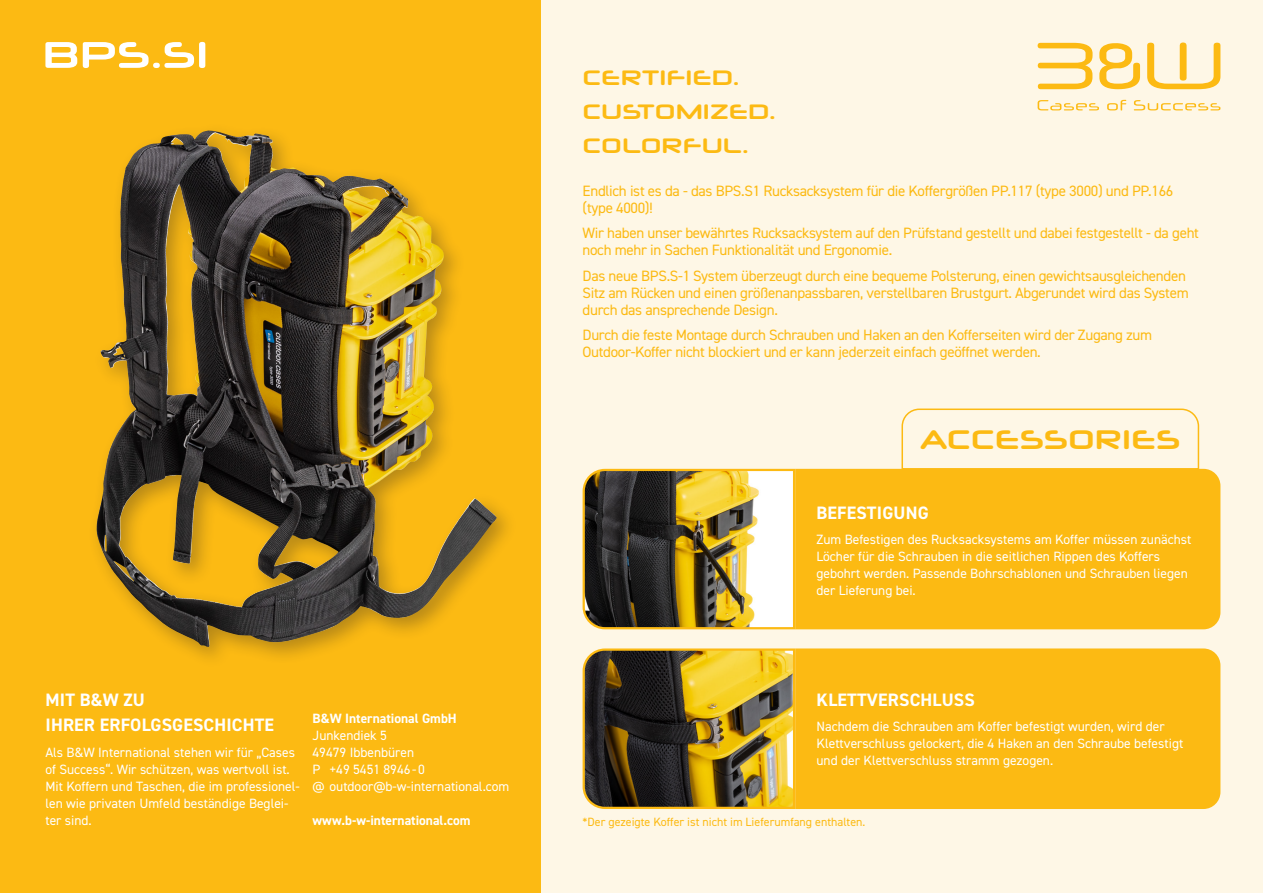
<style>
.page{position:relative;width:1263px;height:893px;background:#fef7e6}
.page>*{position:absolute;margin:0;border:0;box-sizing:border-box;transform-origin:0 0}
.t1{font:700 27px "Neuropol X Rg";color:#fcba13}
.t2{font:700 21px "Neuropol X Rg";color:#fcba13}
.Zwischenüberschrift{font:700 18px/25.5px "DIN2014";letter-spacing:.01em;color:#fff}
.Fließtext{font:15px/17px "DIN2014";letter-spacing:-.02em;color:#fcba13}
.Fließtext-2{font:13.5px/17px "DIN2014";color:#fff}
.Fließtext-3{font:700 13.5px/17px "DIN2014";color:#fff}
.t3{font:12px "DIN2014";color:#fcba13}
.s1{font-weight:400}
</style>
<div class="page">
<div style="left:0;top:0;width:540px;height:893px;background:#fcba13"></div>
<svg style="left:901px;top:408px;width:299px;height:61px"></svg>
<div style="left:796px;top:469px;width:424px;height:160px;background:#fcba13"></div>
<svg style="left:582px;top:468px;width:214px;height:162px;background:#8d8056"></svg>
<div style="left:796px;top:648px;width:424px;height:161px;background:#fcba13"></div>
<svg style="left:582px;top:648px;width:214px;height:161px;background:#7c692a"></svg>
<svg style="left:1037px;top:100px;width:62px;height:10px"></svg>
<svg style="left:1107px;top:100px;width:19px;height:11px"></svg>
<svg style="left:1134px;top:100px;width:86px;height:10px"></svg>
<svg style="left:1037px;top:43px;width:55px;height:46px"></svg>
<svg style="left:1147px;top:43px;width:73px;height:46px"></svg>
<svg style="left:1099px;top:43px;width:41px;height:46px"></svg>
<img style="left:96px;top:132px;width:401px;height:515px">
<svg style="left:45px;top:42px;width:160px;height:26px"></svg>
<p class="Zwischenüberschrift" style="left:46px;top:687px;width:230px">MIT B&amp;W ZU<br>IHRER ERFOLGSGESCHICHTE</p>
<p class="Fließtext-2" style="left:45px;top:743px;width:256px">Als B&amp;W International stehen wir für „Cases of Success“. Wir schützen, was wertvoll ist.<br>Mit Koffern und Taschen, die im professionel&shy;len wie privaten Umfeld beständige Beglei&shy;ter sind.</p>
<p class="Fließtext-3" style="left:313px;top:710px;width:146px">B&amp;W International GmbH<br><span class="s1">Junkendiek 5</span></p>
<p class="Fließtext-2" style="left:313px;top:743px;width:103px">49479 Ibbenbüren</p>
<p class="Fließtext-2" style="left:313px;top:760px;width:114px">P +49 5451 8946- 0</p>
<p class="Fließtext-2" style="left:313px;top:777px;width:198px">@ outdoor@b-w-international.com</p>
<p class="Fließtext-3" style="left:313px;top:812px;width:159px">www.b-w-international.com</p>
<p class="t2" style="left:583px;top:60px;width:158px">CERTIFIED.</p>
<p class="t2" style="left:583px;top:94px;width:195px">CUSTOMIZED.</p>
<p class="t2" style="left:583px;top:128px;width:168px">COLORFUL.</p>
<p class="Fließtext" style="left:583px;top:182px;width:592px">Endlich ist es da - das BPS.S1 Rucksacksystem für die Koffergrößen PP.117 (type 3000) und PP.166 (type 4000)!</p>
<p class="Fließtext" style="left:583px;top:224px;width:618px">Wir haben unser bewährtes Rucksacksystem auf den Prüfstand gestellt und dabei festgestellt - da geht noch mehr in Sachen Funktionalität und Ergonomie.</p>
<p class="Fließtext" style="left:583px;top:267px;width:608px">Das neue BPS.S-1 System überzeugt durch eine bequeme Polsterung, einen gewichtsausgleichenden<br>Sitz am Rücken und einen größenanpassbaren, verstellbaren Brustgurt. Abgerundet wird das System durch das ansprechende Design.</p>
<p class="Fließtext" style="left:583px;top:326px;width:571px">Durch die feste Montage durch Schrauben und Haken an den Kofferseiten wird der Zugang zum<br>Outdoor-Koffer nicht blockiert und er kann jederzeit einfach geöffnet werden.</p>
<p class="t1" style="left:920px;top:418px;width:262px">ACCESSORIES</p>
<p class="Zwischenüberschrift" style="left:816px;top:500px;width:114px">BEFESTIGUNG</p>
<p class="Fließtext-2" style="left:816px;top:531px;width:376px">Zum Befestigen des Rucksacksystems am Koffer müssen zunächst Löcher für die Schrauben in die seitlichen Rippen des Koffers gebohrt werden. Passende Bohrschablonen und Schrauben liegen der Lieferung bei.</p>
<p class="Zwischenüberschrift" style="left:816px;top:687px;width:160px">KLETTVERSCHLUSS</p>
<p class="Fließtext-2" style="left:816px;top:718px;width:368px">Nachdem die Schrauben am Koffer befestigt wurden, wird der<br>Klettverschluss gelockert, die 4 Haken an den Schraube befestigt und der Klettverschluss stramm gezogen.</p>
<p class="t3" style="left:583px;top:814px;width:284px">*Der gezeigte Koffer ist nicht im Lieferumfang enthalten.</p>
</div>
